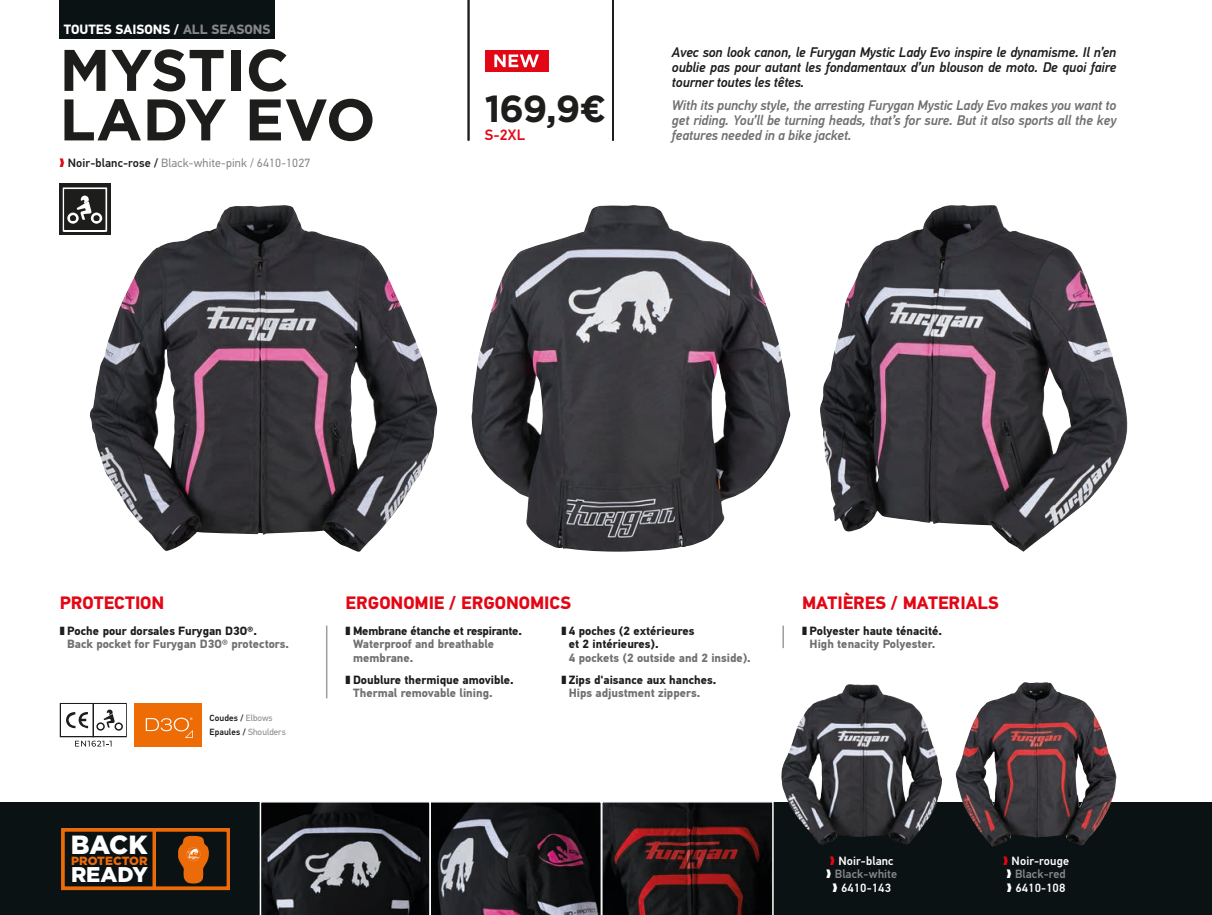
<style>
.page{position:relative;width:1212px;height:915px;background:#fff}
.page>*{position:absolute;margin:0;border:0;box-sizing:border-box;transform-origin:0 0}
.t1{font:700 58.5px/49.5px "Gotham";letter-spacing:.005em;color:#1d1d1b}
.t2{font:700 37.5px "Gotham";color:#1d1d1b}
.t3{font:900 26.25px "Gotham";color:#fff}
.t4{font:900 21.3px "Gotham";color:#fff}
.t5{font:700 18px "PF Din Text Pro";color:#e30614}
.t6{font:500 15px "PF Din Text Pro";color:#e30614}
.t7{font:italic 500 13.95px/15px "PF Din Text Pro";letter-spacing:-.01em;color:#70706f}
.t8{font:italic 500 13.95px/15px "PF Din Text Pro";letter-spacing:-.01em;color:#1d1d1b;text-align:justify}
.t9{font:700 13.5px "PF Din Text Pro";color:#fff}
.t10{font:700 12px/13.5px "PF Din Text Pro";color:#70706f}
.t11{font:700 12px/13.5px "PF Din Text Pro";color:#1d1d1b}
.t12{font:500 12px/13.5px "PF Din Text Pro";letter-spacing:.01em;color:#fff}
.t13{font:700 12px/13.5px "PF Din Text Pro";letter-spacing:-.02em;color:#70706f}
.t14{font:12px "PF Din Text Pro";letter-spacing:.01em;color:#878787}
.t15{font:900 11.85px "Gotham";color:#ec6b09}
.t16{font:500 9px/13.5px "PF Din Text Pro";letter-spacing:.01em;color:#1d1d1b}
.s1{color:#878787}
.s2{color:#e30614}
.s3{font-weight:500;color:#1d1d1b}
.s4{color:#1d1d1b}
.s5{color:#70706f}
.s6{font-weight:400;color:#878787}
</style>
<div class="page">
<div style="left:134px;top:702px;width:67px;height:44px;background:#ed6c06"></div>
<svg style="left:146px;top:717px;width:47px;height:20px"></svg>
<svg style="left:60px;top:702px;width:67px;height:44px"></svg>
<div style="left:60px;top:0;width:215px;height:38px;background:#0b1214"></div>
<hr style="left:468px;top:0;width:1px;height:140px;background:#1d1d1b">
<hr style="left:612px;top:0;width:2px;height:140px;background:#1d1d1b">
<div style="left:0;top:802px;width:1212px;height:112px;background:#0b1214"></div>
<img style="left:820px;top:205px;width:308px;height:346px">
<img style="left:471px;top:205px;width:320px;height:346px">
<img style="left:90px;top:205px;width:347px;height:346px">
<svg style="left:260px;top:801px;width:514px;height:113px"></svg>
<img style="left:956px;top:682px;width:160px;height:164px">
<img style="left:781px;top:684px;width:161px;height:160px">
<hr style="left:326px;top:625px;width:1px;height:73px;background:#9d9d9d">
<hr style="left:782px;top:625px;width:2px;height:23px;background:#9d9d9d">
<div style="left:485px;top:50px;width:63px;height:21px;background:#e30614"></div>
<svg style="left:494px;top:54px;width:45px;height:13px"></svg>
<div style="left:61px;top:827px;width:169px;height:62px;border:4px solid #ec6b09"></div>
<hr style="left:153px;top:829px;width:3px;height:58px;background:#ec6b09">
<svg style="left:178px;top:835px;width:31px;height:48px"></svg>
<svg style="left:60px;top:184px;width:51px;height:51px"></svg>
<svg style="left:63px;top:187px;width:44px;height:45px"></svg>
<p class="t9" style="left:64px;top:21px;width:208px">TOUTES SAISONS / <span class="s1">ALL SEASONS</span></p>
<h1 class="t1" style="left:60px;top:45px;width:318px">MYSTIC<br>LADY EVO</h1>
<p class="t14" style="left:60px;top:156px;width:252px"><span class="s2">❱</span> <span class="s3">Noir-blanc-rose /</span> Black-white-pink / 6410-1027</p>
<p class="t8" style="left:672px;top:44px;width:446px">Avec son look canon, le Furygan Mystic Lady Evo inspire le dynamisme. Il n’en oublie pas pour autant les fondamentaux d’un blouson de moto. De quoi faire tourner toutes les têtes.</p>
<p class="t7" style="left:672px;top:98px;width:446px">With its punchy style, the arresting Furygan Mystic Lady Evo makes you want to get riding. You’ll be turning heads, that’s for sure. But it also sports all the key</p>
<h2 class="t2" style="left:485px;top:83px;width:123px">169,9€</h2>
<p class="t6" style="left:485px;top:126px;width:42px">S-2XL</p>
<p class="t7" style="left:672px;top:128px;width:181px">features needed in a bike jacket.</p>
<p class="t5" style="left:60px;top:592px;width:106px">PROTECTION</p>
<p class="t5" style="left:346px;top:592px;width:227px">ERGONOMIE / ERGONOMICS</p>
<p class="t13" style="left:353px;top:623px;width:170px;text-indent:-8px"><span class="s4">❚ Membrane étanche et respirante.<br></span>Waterproof and breathable membrane.</p>
<p class="t11" style="left:353px;top:672px;width:162px;text-indent:-8px">❚ Doublure thermique amovible.<br><span class="s5">Thermal removable lining.</span></p>
<p class="t11" style="left:569px;top:623px;width:127px;text-indent:-8px">❚ 4 poches (2 extérieures et 2 intérieures).</p>
<p class="t10" style="left:561px;top:646px;width:191px;line-height:22px;text-indent:8px">4 pockets (2 outside and 2 inside). <span class="s4">❚ Zips d'aisance aux hanches.</span></p>
<p class="t10" style="left:569px;top:685px;width:133px">Hips adjustment zippers.</p>
<p class="t10" style="left:67px;top:623px;width:223px;text-indent:-8px"><span class="s4">❚ Poche pour dorsales Furygan D3O®.<br></span>Back pocket for Furygan D3O® protectors.</p>
<h3 class="t3" style="left:71px;top:826px;width:78px">BACK</h3>
<p class="t15" style="left:71px;top:852px;width:78px">PROTECTOR</p>
<h3 class="t4" style="left:71px;top:859px;width:78px">READY</h3>
<p class="t16" style="left:210px;top:711px;width:78px">Coudes / <span class="s6">Elbows<br></span>Epaules / <span class="s6">Shoulders</span></p>
<p class="t5" style="left:802px;top:592px;width:198px">MATIÈRES / MATERIALS</p>
<p class="t11" style="left:802px;top:623px;width:142px;text-align:center">❚ Polyester haute ténacité.<br><span class="s5">High tenacity Polyester.</span></p>
<p class="t12" style="left:826px;top:853px;width:72px;text-align:center"><span class="s2">❱</span> Noir-blanc ❱ <span class="s1">Black-white </span>❱ 6410-143</p>
<p class="t12" style="left:1003px;top:853px;width:68px"><span class="s2">❱</span> Noir-rouge ❱ <span class="s1">Black-red </span>❱ 6410-108</p>
</div>
